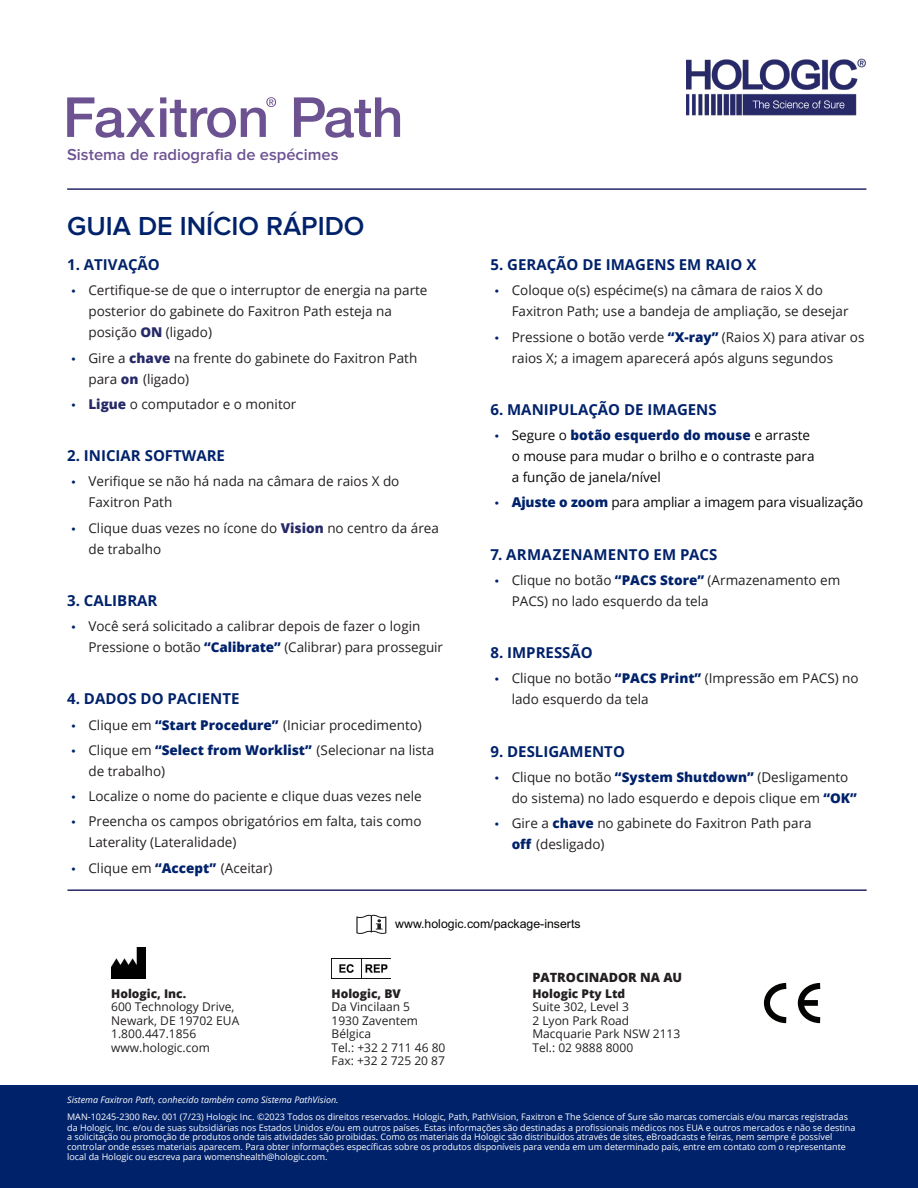
<style>
.page{position:relative;width:918px;height:1188px;background:#fff}
.page>*{position:absolute;margin:0;border:0;box-sizing:border-box;transform-origin:0 0}
.t1{font:600 27px "Proxima Nova";color:#00226b}
.t2{font:600 16.5px "Proxima Nova";color:#6c5291}
.t3{font:700 15px "Open Sans";color:#00226b}
.t4{font:13.5px/21px "Open Sans";color:#231f20}
.t5{font:13.5px/21px "Open Sans";color:#040503}
.t6{font:800 12.75px "Open Sans";color:#231f20}
.t7{font:12.3px "Arial";color:#040503}
.t8{font:12px/13.5px "Open Sans";color:#231f20}
.t9{font:800 12px "Open Sans";color:#231f20}
.t10{font:9px/9.9px "Open Sans";color:#fff}
.t11{font:italic 9px "Open Sans";color:#fff}
.s1{font-family:"Myriad Pro";font-size:15px;color:#00226b}
.s2{font-weight:800;color:#262967}
.s3{font-weight:800;color:#00226b}
</style>
<div class="page">
<hr style="left:67px;top:188px;width:799px;height:2px;background:#262967">
<div style="left:0;top:1086px;width:918px;height:102px;background:#00226b"></div>
<svg style="left:294px;top:97px;width:106px;height:41px"></svg>
<svg style="left:67px;top:97px;width:209px;height:41px"></svg>
<img style="left:687px;top:58px;width:179px;height:57px">
<hr style="left:67px;top:889px;width:800px;height:2px;background:#262967">
<svg style="left:356px;top:915px;width:30px;height:19px"></svg>
<img style="left:111px;top:947px;width:34px;height:31px">
<img style="left:332px;top:958px;width:59px;height:20px">
<svg style="left:764px;top:982px;width:57px;height:42px"></svg>
<div style="left:802px;top:1000px;width:16px;height:6px;background:#040503"></div>
<p class="t2" style="left:67px;top:145px;width:273px">Sistema de radiografia de espécimes</p>
<h1 class="t1" style="left:67px;top:211px;width:299px">GUIA DE INÍCIO RÁPIDO</h1>
<p class="t3" style="left:67px;top:254px;width:94px">1. ATIVAÇÃO</p>
<p class="t4" style="left:88px;top:280px;width:341px;text-indent:-17px"><span class="s1">•</span> Certifique-se de que o interruptor de energia na parte posterior do gabinete do Faxitron Path esteja na posição <span class="s2">ON</span> (ligado)</p>
<p class="t4" style="left:88px;top:347px;width:330px;text-indent:-17px"><span class="s1">•</span> Gire a <span class="s2">chave</span> na frente do gabinete do Faxitron Path para <span class="s2">on</span> (ligado)</p>
<p class="t4" style="left:71px;top:393px;width:227px"><span class="s1">•</span> <span class="s2">Ligue</span> o computador e o monitor</p>
<p class="t3" style="left:67px;top:445px;width:159px">2. INICIAR SOFTWARE</p>
<p class="t4" style="left:88px;top:471px;width:312px;text-indent:-17px"><span class="s1">•</span> Verifique se não há nada na câmara de raios X do<br>Faxitron Path</p>
<p class="t4" style="left:88px;top:517px;width:352px;text-indent:-17px"><span class="s1">•</span> Clique duas vezes no ícone do <span class="s2">Vision</span> no centro da área de trabalho</p>
<p class="t3" style="left:67px;top:590px;width:92px">3. CALIBRAR</p>
<p class="t4" style="left:88px;top:615px;width:356px;text-indent:-17px"><span class="s1">•</span> Você será solicitado a calibrar depois de fazer o login<br>Pressione o botão <span class="s3">“Calibrate”</span> (Calibrar) para prosseguir</p>
<p class="t3" style="left:67px;top:688px;width:174px">4. DADOS DO PACIENTE</p>
<p class="t4" style="left:71px;top:714px;width:352px"><span class="s1">•</span> Clique em <span class="s3">“Start Procedure”</span> (Iniciar procedimento)</p>
<p class="t4" style="left:88px;top:739px;width:347px;text-indent:-17px"><span class="s1">•</span> Clique em <span class="s3">“Select from Worklist”</span> (Selecionar na lista de trabalho)</p>
<p class="t4" style="left:71px;top:785px;width:352px"><span class="s1">•</span> Localize o nome do paciente e clique duas vezes nele</p>
<p class="t4" style="left:88px;top:811px;width:335px;text-indent:-17px"><span class="s1">•</span> Preencha os campos obrigatórios em falta, tais como<br>Laterality (Lateralidade)</p>
<p class="t4" style="left:71px;top:857px;width:203px"><span class="s1">•</span> Clique em <span class="s3">“Accept”</span> (Aceitar)</p>
<p class="t3" style="left:490px;top:254px;width:267px">5. GERAÇÃO DE IMAGENS EM RAIO X</p>
<p class="t4" style="left:512px;top:280px;width:338px;text-indent:-17px"><span class="s1">•</span> Coloque o(s) espécime(s) na câmara de raios X do<br>Faxitron Path; use a bandeja de ampliação, se desejar</p>
<p class="t4" style="left:512px;top:326px;width:354px;text-indent:-17px"><span class="s1">•</span> Pressione o botão verde <span class="s3">“X-ray”</span> (Raios X) para ativar os raios X; a imagem aparecerá após alguns segundos</p>
<p class="t3" style="left:490px;top:399px;width:228px">6. MANIPULAÇÃO DE IMAGENS</p>
<p class="t5" style="left:512px;top:424px;width:304px;text-indent:-17px"><span class="s1">•</span> Segure o <span class="s3">botão esquerdo do mouse</span> e arraste o mouse para mudar o brilho e o contraste para a função de janela/nível</p>
<p class="t5" style="left:495px;top:492px;width:370px"><span class="s1">•</span> <span class="s3">Ajuste o zoom</span> para ampliar a imagem para visualização</p>
<p class="t3" style="left:490px;top:544px;width:229px">7. ARMAZENAMENTO EM PACS</p>
<p class="t4" style="left:512px;top:569px;width:330px;text-indent:-17px"><span class="s1">•</span> Clique no botão <span class="s3">“PACS Store”</span> (Armazenamento em<br>PACS) no lado esquerdo da tela</p>
<p class="t3" style="left:490px;top:642px;width:104px">8. IMPRESSÃO</p>
<p class="t4" style="left:512px;top:668px;width:349px;text-indent:-17px"><span class="s1">•</span> Clique no botão <span class="s3">“PACS Print”</span> (Impressão em PACS) no lado esquerdo da tela</p>
<p class="t3" style="left:490px;top:741px;width:136px">9. DESLIGAMENTO</p>
<p class="t4" style="left:512px;top:766px;width:347px;text-indent:-17px"><span class="s1">•</span> Clique no botão <span class="s3">“System Shutdown”</span> (Desligamento do sistema) no lado esquerdo e depois clique em <span class="s3">“OK”</span></p>
<p class="t4" style="left:512px;top:812px;width:302px;text-indent:-17px"><span class="s1">•</span> Gire a <span class="s3">chave</span> no gabinete do Faxitron Path para <span class="s3">off</span> (desligado)</p>
<p class="t7" style="left:395px;top:915px;width:187px">www.hologic.com/package-inserts</p>
<p class="t9" style="left:111px;top:984px;width:76px">Hologic, Inc.</p>
<p class="t8" style="left:111px;top:1000px;width:130px">600 Technology Drive,<br>Newark, DE 19702 EUA<br>1.800.447.1856 www.hologic.com</p>
<p class="t9" style="left:332px;top:984px;width:71px">Hologic, BV</p>
<p class="t8" style="left:332px;top:1000px;width:115px">Da Vincilaan 5<br>1930 Zaventem<br>Bélgica<br>Tel.: +32 2 711 46 80<br>Fax: +32 2 725 20 87</p>
<p class="t11" style="left:67px;top:1094px;width:273px">Sistema Faxitron Path, conhecido também como Sistema PathVision.</p>
<p class="t6" style="left:532px;top:967px;width:151px">PATROCINADOR NA AU</p>
<p class="t9" style="left:532px;top:984px;width:94px">Hologic Pty Ltd</p>
<p class="t8" style="left:532px;top:1000px;width:149px">Suite 302, Level 3<br>2 Lyon Park Road<br>Macquarie Park NSW 2113<br>Tel.: 02 9888 8000</p>
<p class="t10" style="left:67px;top:1112px;width:790px">MAN-10245-2300 Rev. 001 (7/23) Hologic Inc. ©2023 Todos os direitos reservados. Hologic, Path, PathVision, Faxitron e The Science of Sure são marcas comerciais e/ou marcas registradas da Hologic, Inc. e/ou de suas subsidiárias nos Estados Unidos e/ou em outros países. Estas informações são destinadas a profissionais médicos nos EUA e outros mercados e não se destina a solicitação ou promoção de produtos onde tais atividades são proibidas. Como os materiais da Hologic são distribuídos através de sites, eBroadcasts e feiras, nem sempre é possível controlar onde esses materiais aparecem. Para obter informações específicas sobre os produtos disponíveis para venda em um determinado país, entre em contato com o representante local da Hologic ou escreva para womenshealth@hologic.com.</p>
</div>
